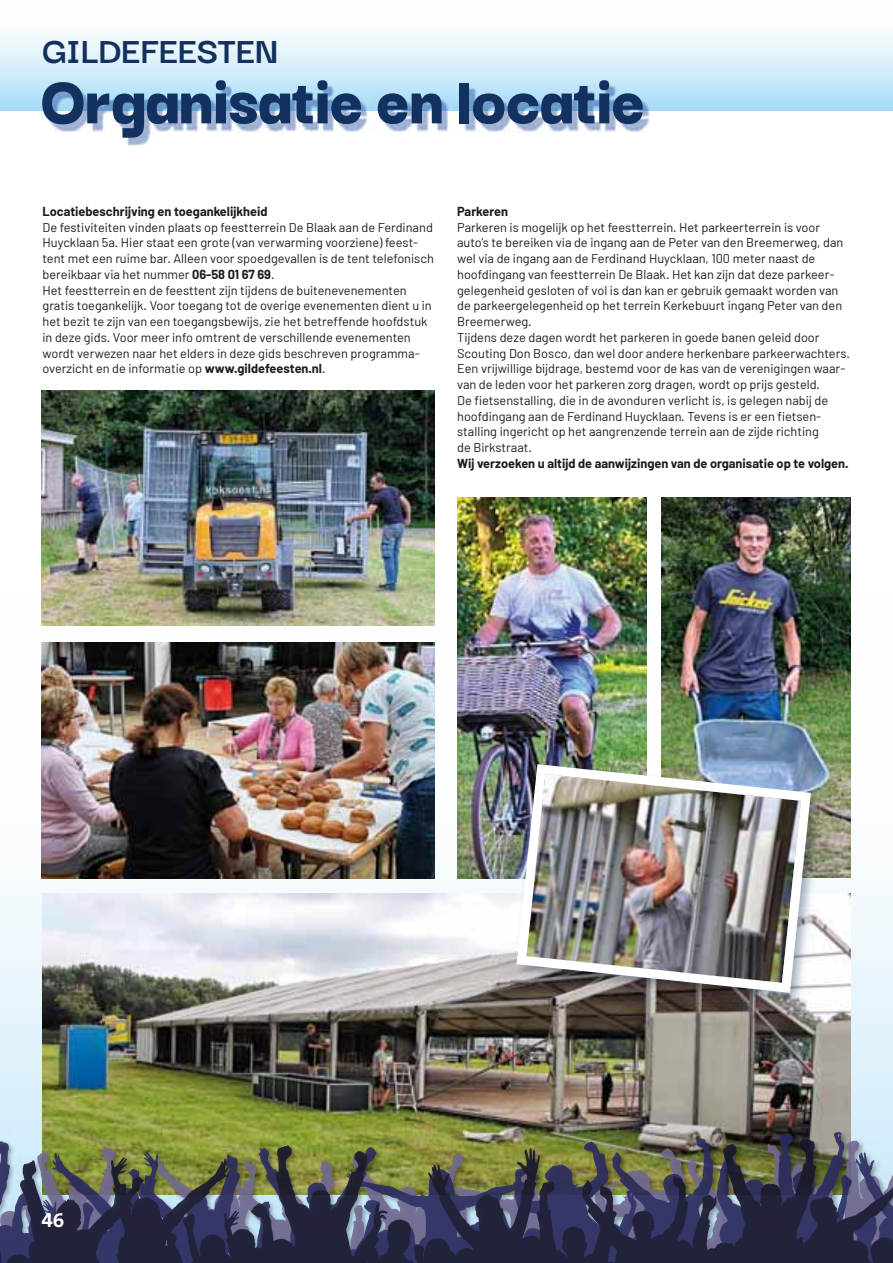
<style>
.page{position:relative;width:893px;height:1263px;background:#fff}
.page>*{position:absolute;margin:0;border:0;box-sizing:border-box;transform-origin:0 0}
.t1{font:900 72px "Darker Grotesque";letter-spacing:-.015em;color:#13315e}
.t2{font:700 39px "Darker Grotesque";letter-spacing:-.015em;color:#13315e}
.t3{font:700 21px "The Sans C5";color:#fff}
.t4{font:12.75px/15.8px "Barlow";color:#1d1c1b}
.t5{font:700 12.75px "Barlow";color:#1d1c1b}
.s1{font-weight:700}
</style>
<div class="page">
<div style="left:0;top:0;width:893px;height:111px;background:linear-gradient(to bottom,#fff,#addef7)"></div>
<svg style="left:0;top:599px;width:893px;height:496px"></svg>
<img style="left:0;top:50px;width:745px;height:96px">
<img style="left:43px;top:894px;width:807px;height:201px">
<img style="left:41px;top:643px;width:393px;height:235px">
<img style="left:41px;top:391px;width:393px;height:234px">
<img style="left:457px;top:497px;width:189px;height:381px">
<img style="left:661px;top:497px;width:189px;height:380px">
<img style="left:509px;top:756px;width:321px;height:256px">
<img style="left:512px;top:759px;width:304px;height:239px">
<img style="left:0;top:1095px;width:893px;height:31px">
<svg style="left:0;top:1126px;width:893px;height:3px;background:#8c9361"></svg>
<img style="left:0;top:1129px;width:893px;height:134px">
<p class="t2" style="left:43px;top:22px;width:237px">GILDEFEESTEN</p>
<p class="t1" style="left:41px;top:47px;width:606px">Organisatie en locatie</p>
<p class="t5" style="left:43px;top:203px;width:227px">Locatiebeschrijving en toegankelijkheid</p>
<p class="t4" style="left:43px;top:219px;width:393px">De festiviteiten vinden plaats op feestterrein De Blaak aan de Ferdinand Huycklaan 5a. Hier staat een grote (van verwarming voorziene) feest&shy;tent met een ruime bar. Alleen voor spoedgevallen is de tent telefonisch bereikbaar via het nummer <span class="s1">06-58 01 67 69</span>.</p>
<p class="t4" style="left:43px;top:282px;width:391px">Het feestterrein en de feesttent zijn tijdens de buitenevenementen gratis toegankelijk. Voor toegang tot de overige evenementen dient u in het bezit te zijn van een toegangsbewijs, zie het betreffende hoofdstuk in deze gids. Voor meer info omtrent de verschillende evenementen wordt verwezen naar het elders in deze gids beschreven programma&shy;overzicht en de informatie op <span class="s1">www.gildefeesten.nl</span>.</p>
<p class="t5" style="left:457px;top:203px;width:52px">Parkeren</p>
<p class="t4" style="left:457px;top:219px;width:388px">Parkeren is mogelijk op het feestterrein. Het parkeerterrein is voor auto’s te bereiken via de ingang aan de Peter van den Breemerweg, dan wel via de ingang aan de Ferdinand Huycklaan, 100 meter naast de hoofdingang van feestterrein De Blaak. Het kan zijn dat deze parkeer&shy;gelegenheid gesloten of vol is dan kan er gebruik gemaakt worden van de parkeergelegenheid op het terrein Kerkebuurt ingang Peter van den Breemerweg.</p>
<p class="t4" style="left:457px;top:329px;width:394px">Tijdens deze dagen wordt het parkeren in goede banen geleid door Scouting Don Bosco, dan wel door andere herkenbare parkeerwachters.<br>Een vrijwillige bijdrage, bestemd voor de kas van de verenigingen waar&shy;van de leden voor het parkeren zorg dragen, wordt op prijs gesteld.<br>De fietsenstalling, die in de avonduren verlicht is, is gelegen nabij de hoofdingang aan de Ferdinand Huycklaan. Tevens is er een fietsen&shy;stalling ingericht op het aangrenzende terrein aan de zijde richting<br>de Birkstraat.</p>
<p class="t5" style="left:457px;top:455px;width:393px">Wij verzoeken u altijd de aanwijzingen van de organisatie op te volgen.</p>
<p class="t3" style="left:41px;top:1207px;width:25px">46</p>
</div>
